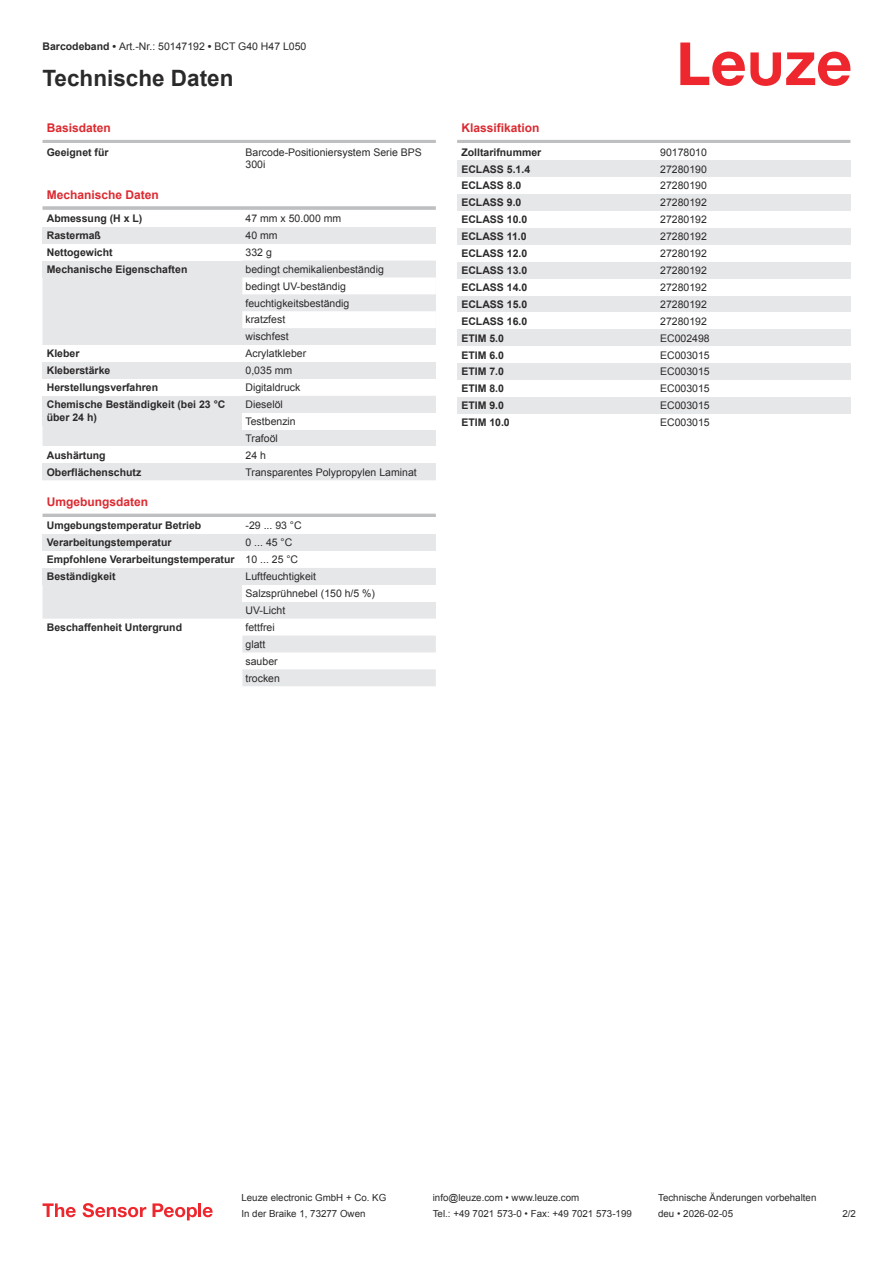
<style>
.page{position:relative;width:893px;height:1263px;background:#fff}
.page>*{position:absolute;margin:0;border:0;box-sizing:border-box;transform-origin:0 0}
.t1{font:700 22.5px "Arial";color:#2b292a}
.t2{font:700 12px "Arial";color:#db2a30}
.t3{font:10.5px/17px "Arial";color:#2b292a}
.t4{font:700 10.5px/17px "Arial";color:#2b292a}
.t5{font:9.75px "Arial";color:#2b292a}
.s1{font-weight:700}
.s2{font-weight:400}
</style>
<div class="page">
<svg style="left:680px;top:43px;width:170px;height:43px"></svg>
<svg style="left:43px;top:277px;width:199px;height:342px;background:#e9e9eb"></svg>
<hr style="left:43px;top:140px;width:393px;height:3px;background:#bdbfc1">
<hr style="left:43px;top:206px;width:393px;height:4px;background:#c6c8ca">
<div style="left:43px;top:227px;width:199px;height:17px;background:#e6e7e9"></div>
<div style="left:242px;top:227px;width:194px;height:17px;background:#e6e7e9"></div>
<div style="left:43px;top:261px;width:199px;height:16px;background:#e6e7e9"></div>
<svg style="left:242px;top:261px;width:194px;height:84px"></svg>
<div style="left:43px;top:345px;width:199px;height:17px;background:#fff"></div>
<div style="left:43px;top:362px;width:199px;height:17px;background:#e6e7e9"></div>
<div style="left:242px;top:362px;width:194px;height:17px;background:#e6e7e9"></div>
<div style="left:43px;top:379px;width:199px;height:17px;background:#fff"></div>
<div style="left:43px;top:396px;width:199px;height:29px;background:#e6e7e9"></div>
<div style="left:242px;top:396px;width:194px;height:50px;background:#e6e7e9"></div>
<div style="left:242px;top:413px;width:194px;height:17px;background:#fff"></div>
<div style="left:43px;top:446px;width:199px;height:17px;background:#fff"></div>
<div style="left:43px;top:463px;width:199px;height:17px;background:#e6e7e9"></div>
<div style="left:242px;top:463px;width:194px;height:17px;background:#e6e7e9"></div>
<div style="left:43px;top:497px;width:393px;height:18px;background:#fff"></div>
<hr style="left:43px;top:514px;width:393px;height:3px;background:#bdbfc1">
<div style="left:43px;top:517px;width:199px;height:17px;background:#fff"></div>
<div style="left:43px;top:534px;width:199px;height:17px;background:#e6e7e9"></div>
<div style="left:242px;top:534px;width:194px;height:17px;background:#e6e7e9"></div>
<div style="left:43px;top:551px;width:199px;height:17px;background:#fff"></div>
<div style="left:43px;top:568px;width:199px;height:17px;background:#e6e7e9"></div>
<svg style="left:242px;top:568px;width:194px;height:118px"></svg>
<hr style="left:457px;top:140px;width:393px;height:3px;background:#bdbfc1">
<div style="left:457px;top:160px;width:200px;height:17px;background:#e6e7e9"></div>
<div style="left:657px;top:160px;width:193px;height:17px;background:#e6e7e9"></div>
<div style="left:457px;top:194px;width:200px;height:17px;background:#e6e7e9"></div>
<div style="left:657px;top:194px;width:193px;height:17px;background:#e6e7e9"></div>
<div style="left:457px;top:228px;width:200px;height:17px;background:#e6e7e9"></div>
<div style="left:657px;top:228px;width:193px;height:17px;background:#e6e7e9"></div>
<div style="left:457px;top:262px;width:200px;height:17px;background:#e6e7e9"></div>
<div style="left:657px;top:262px;width:193px;height:17px;background:#e6e7e9"></div>
<div style="left:457px;top:296px;width:200px;height:16px;background:#e6e7e9"></div>
<div style="left:657px;top:296px;width:193px;height:16px;background:#e6e7e9"></div>
<div style="left:457px;top:329px;width:200px;height:17px;background:#e6e7e9"></div>
<div style="left:657px;top:329px;width:193px;height:17px;background:#e6e7e9"></div>
<div style="left:457px;top:363px;width:200px;height:17px;background:#e6e7e9"></div>
<div style="left:657px;top:363px;width:193px;height:17px;background:#e6e7e9"></div>
<div style="left:457px;top:397px;width:200px;height:17px;background:#e6e7e9"></div>
<div style="left:657px;top:397px;width:193px;height:17px;background:#e6e7e9"></div>
<svg style="left:43px;top:1203px;width:33px;height:14px"></svg>
<svg style="left:83px;top:1203px;width:63px;height:14px"></svg>
<svg style="left:153px;top:1203px;width:44px;height:17px"></svg>
<hr style="left:198px;top:1203px;width:3px;height:14px;background:#ed272d">
<svg style="left:203px;top:1207px;width:10px;height:10px"></svg>
<p class="t3" style="left:43px;top:39px;width:265px"><span class="s1">Barcodeband •</span> Art.-Nr.: 50147192 <span class="s1">•</span> BCT G40 H47 L050</p>
<h1 class="t1" style="left:43px;top:70px;width:192px">Technische Daten</h1>
<p class="t2" style="left:47px;top:123px;width:66px">Basisdaten</p>
<p class="t4" style="left:47px;top:144px;width:63px">Geeignet für</p>
<p class="t3" style="left:246px;top:147px;width:178px;line-height:12.6px">Barcode-Positioniersystem Serie BPS<br>300i</p>
<p class="t2" style="left:47px;top:190px;width:114px">Mechanische Daten</p>
<p class="t4" style="left:47px;top:211px;width:97px">Abmessung (H x L)</p>
<p class="t3" style="left:246px;top:211px;width:97px">47 mm x 50.000 mm</p>
<p class="t4" style="left:47px;top:228px;width:56px">Rastermaß</p>
<p class="t3" style="left:246px;top:228px;width:34px">40 mm</p>
<p class="t4" style="left:47px;top:245px;width:67px">Nettogewicht</p>
<p class="t3" style="left:246px;top:245px;width:28px">332 g</p>
<p class="t4" style="left:47px;top:262px;width:142px">Mechanische Eigenschaften</p>
<p class="t3" style="left:246px;top:262px;width:140px">bedingt chemikalienbeständig bedingt UV-beständig feuchtigkeitsbeständig kratzfest<br>wischfest</p>
<p class="t4" style="left:47px;top:346px;width:34px">Kleber</p>
<p class="t3" style="left:246px;top:346px;width:62px">Acrylatkleber</p>
<p class="t4" style="left:47px;top:363px;width:65px">Kleberstärke</p>
<p class="t3" style="left:246px;top:363px;width:48px">0,035 mm</p>
<p class="t4" style="left:47px;top:380px;width:113px">Herstellungsverfahren</p>
<p class="t3" style="left:246px;top:380px;width:56px">Digitaldruck</p>
<p class="t4" style="left:47px;top:399px;width:180px;line-height:12.6px">Chemische Beständigkeit (bei 23 °C über 24 h)</p>
<p class="t3" style="left:246px;top:397px;width:52px">Dieselöl<br>Testbenzin<br>Trafoöl</p>
<p class="t4" style="left:47px;top:447px;width:60px">Aushärtung</p>
<p class="t3" style="left:246px;top:447px;width:22px">24 h</p>
<p class="t4" style="left:47px;top:464px;width:96px">Oberflächenschutz</p>
<p class="t3" style="left:246px;top:464px;width:173px">Transparentes Polypropylen Laminat</p>
<p class="t2" style="left:47px;top:497px;width:103px">Umgebungsdaten</p>
<p class="t4" style="left:47px;top:518px;width:156px">Umgebungstemperatur Betrieb</p>
<p class="t3" style="left:246px;top:518px;width:58px">-29 ... 93 °C</p>
<p class="t4" style="left:47px;top:535px;width:126px">Verarbeitungstemperatur</p>
<p class="t4" style="left:47px;top:535px;width:253px;text-indent:199px"><span class="s2">0 ... 45 °C<br></span>Empfohlene Verarbeitungstemperatur <span class="s2">10 ... 25 °C<br></span>Beständigkeit</p>
<p class="t3" style="left:246px;top:569px;width:131px">Luftfeuchtigkeit<br>Salzsprühnebel (150 h/5 %)<br>UV-Licht</p>
<p class="t4" style="left:47px;top:620px;width:137px">Beschaffenheit Untergrund</p>
<p class="t3" style="left:246px;top:620px;width:36px">fettfrei glatt sauber trocken</p>
<p class="t2" style="left:461px;top:123px;width:80px">Klassifikation</p>
<p class="t4" style="left:461px;top:144px;width:81px">Zolltarifnummer</p>
<p class="t3" style="left:660px;top:144px;width:48px">90178010</p>
<p class="t4" style="left:461px;top:161px;width:70px">ECLASS 5.1.4</p>
<p class="t3" style="left:660px;top:161px;width:48px">27280190</p>
<p class="t4" style="left:461px;top:178px;width:62px">ECLASS 8.0</p>
<p class="t3" style="left:660px;top:178px;width:48px">27280190</p>
<p class="t4" style="left:461px;top:195px;width:62px">ECLASS 9.0</p>
<p class="t3" style="left:660px;top:195px;width:48px">27280192</p>
<p class="t4" style="left:461px;top:212px;width:67px">ECLASS 10.0</p>
<p class="t3" style="left:660px;top:212px;width:48px">27280192</p>
<p class="t4" style="left:461px;top:229px;width:67px">ECLASS 11.0</p>
<p class="t3" style="left:660px;top:229px;width:48px">27280192</p>
<p class="t4" style="left:461px;top:246px;width:67px">ECLASS 12.0</p>
<p class="t3" style="left:660px;top:246px;width:48px">27280192</p>
<p class="t4" style="left:461px;top:263px;width:67px">ECLASS 13.0</p>
<p class="t3" style="left:660px;top:263px;width:48px">27280192</p>
<p class="t4" style="left:461px;top:280px;width:67px">ECLASS 14.0</p>
<p class="t3" style="left:660px;top:280px;width:48px">27280192</p>
<p class="t4" style="left:461px;top:297px;width:67px">ECLASS 15.0</p>
<p class="t3" style="left:660px;top:297px;width:48px">27280192</p>
<p class="t4" style="left:461px;top:313px;width:67px">ECLASS 16.0</p>
<p class="t3" style="left:660px;top:313px;width:48px">27280192</p>
<p class="t4" style="left:461px;top:330px;width:44px">ETIM 5.0</p>
<p class="t3" style="left:660px;top:330px;width:51px">EC002498</p>
<p class="t4" style="left:461px;top:347px;width:44px">ETIM 6.0</p>
<p class="t3" style="left:660px;top:347px;width:51px">EC003015</p>
<p class="t4" style="left:461px;top:364px;width:44px">ETIM 7.0</p>
<p class="t3" style="left:660px;top:364px;width:51px">EC003015</p>
<p class="t4" style="left:461px;top:381px;width:44px">ETIM 8.0</p>
<p class="t3" style="left:660px;top:381px;width:51px">EC003015</p>
<p class="t4" style="left:461px;top:398px;width:44px">ETIM 9.0</p>
<p class="t3" style="left:660px;top:398px;width:51px">EC003015</p>
<p class="t4" style="left:461px;top:415px;width:50px">ETIM 10.0</p>
<p class="t3" style="left:660px;top:415px;width:51px">EC003015</p>
<p class="t5" style="left:241px;top:1194px;width:146px">Leuze electronic GmbH + Co. KG</p>
<p class="t5" style="left:433px;top:1194px;width:148px">info@leuze.com • www.leuze.com</p>
<p class="t5" style="left:658px;top:1194px;width:160px">Technische Änderungen vorbehalten</p>
<p class="t5" style="left:241px;top:1210px;width:126px">In der Braike 1, 73277 Owen</p>
<p class="t5" style="left:433px;top:1210px;width:201px">Tel.: +49 7021 573-0 • Fax: +49 7021 573-199</p>
<p class="t5" style="left:658px;top:1210px;width:76px">deu • 2026-02-05</p>
<p class="t5" style="left:842px;top:1210px;width:15px">2 /2</p>
</div>
